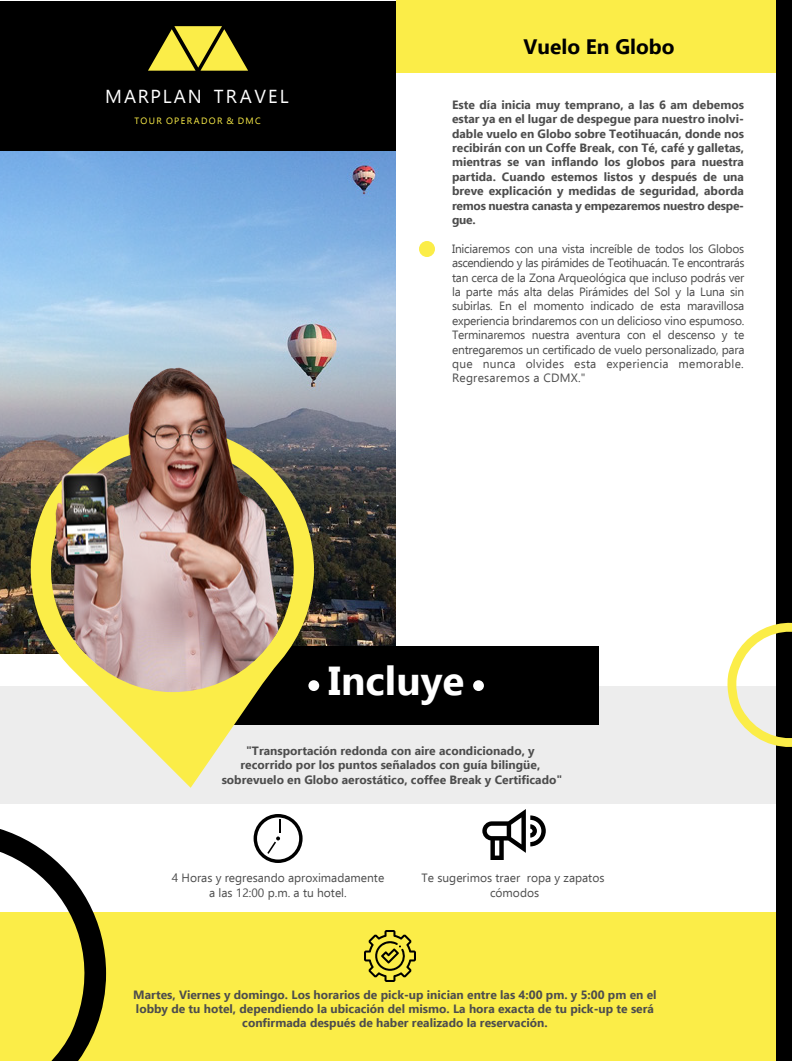
<style>
.page{position:relative;width:792px;height:1061px;background:#fff}
.page>*{position:absolute;margin:0;border:0;box-sizing:border-box;transform-origin:0 0}
.t1{font:700 40.4px "Ebrima";color:#fff}
.t2{font:700 20.9px "Ebrima";color:#000}
.t3{font:18.8px "Ebrima";letter-spacing:.11em;color:#fff}
.t4{font:700 12px/14.4px "Ebrima";color:#4d4d4d;text-align:center}
.t5{font:12px/14.4px "Ebrima";color:#4d4d4d;text-align:center}
.t6{font:9.1px "Ebrima";letter-spacing:.155em;color:#fdef48}
</style>
<div class="page">
<div style="left:0;top:1px;width:396px;height:151px;background:#000"></div>
<svg style="left:148px;top:26px;width:100px;height:45px"></svg>
<img style="left:0;top:151px;width:396px;height:502px">
<div style="left:0;top:686px;width:791px;height:118px;background:#ededed"></div>
<div style="left:396px;top:0;width:395px;height:73px;background:#fbed48"></div>
<div style="left:184px;top:646px;width:415px;height:79px;background:#000"></div>
<div style="left:0;top:912px;width:785px;height:149px;background:#fbed48"></div>
<div style="left:473px;top:680px;width:11px;height:11px;background:#fff;border-radius:50%"></div>
<svg style="left:254px;top:814px;width:49px;height:49px"></svg>
<svg style="left:482px;top:809px;width:64px;height:51px"></svg>
<svg style="left:364px;top:930px;width:52px;height:52px"></svg>
<svg style="left:95px;top:398px;width:234px;height:390px"></svg>
<img style="left:15px;top:355px;width:279px;height:337px">
<div style="left:776px;top:0;width:16px;height:1061px;background:#000"></div>
<svg style="left:0;top:829px;width:107px;height:232px"></svg>
<svg style="left:727px;top:622px;width:65px;height:125px"></svg>
<div style="left:419px;top:241px;width:16px;height:16px;background:#fbed48;border-radius:50%"></div>
<h3 class="t3" style="left:105px;top:83px;width:185px">MARPLAN TRAVEL</h3>
<p class="t6" style="left:134px;top:114px;width:128px">TOUR OPERADOR &amp; DMC</p>
<h2 class="t2" style="left:524px;top:30px;width:153px">Vuelo En Globo</h2>
<p class="t4" style="left:452px;top:97px;width:294px;text-align:justify">Este día inicia muy temprano, a las 6 am debemos estar ya en el lugar de despegue para nuestro inolvi&shy;dable vuelo en Globo sobre Teotihuacán, donde nos recibirán con un Coffe Break, con Té, café y galletas, mientras se van inflando los globos para nuestra partida. Cuando estemos listos y después de una breve explicación y medidas de seguridad, aborda remos nuestra canasta y empezaremos nuestro despe&shy;gue.</p>
<p class="t5" style="left:452px;top:241px;width:294px;text-align:justify">Iniciaremos con una vista increíble de todos los Globos ascendiendo y las pirámides de Teotihuacán. Te encontrarás tan cerca de la Zona Arqueológica que incluso podrás ver la parte más alta delas Pirámides del Sol y la Luna sin subirlas. En el momento indicado de esta maravillosa experiencia brindaremos con un delicioso vino espumoso.<br>Terminaremos nuestra aventura con el descenso y te entregaremos un certificado de vuelo personalizado, para que nunca olvides esta experiencia memorable.<br>Regresaremos a CDMX."</p>
<h1 class="t1" style="left:328px;top:649px;width:138px">Incluye</h1>
<p class="t4" style="left:222px;top:743px;width:342px">"Transportación redonda con aire acondicionado, y recorrido por los puntos señalados con guía bilingüe, sobrevuelo en Globo aerostático, coffee Break y Certificado"</p>
<p class="t5" style="left:172px;top:870px;width:214px">4 Horas y regresando aproximadamente a las 12:00 p.m. a tu hotel.</p>
<p class="t5" style="left:422px;top:870px;width:184px">Te sugerimos traer ropa y zapatos cómodos</p>
<p class="t4" style="left:133px;top:986px;width:525px">Martes, Viernes y domingo. Los horarios de pick-up inician entre las 4:00 pm. y 5:00 pm en el lobby de tu hotel, dependiendo la ubicación del mismo. La hora exacta de tu pick-up te será confirmada después de haber realizado la reservación.</p>
</div>
